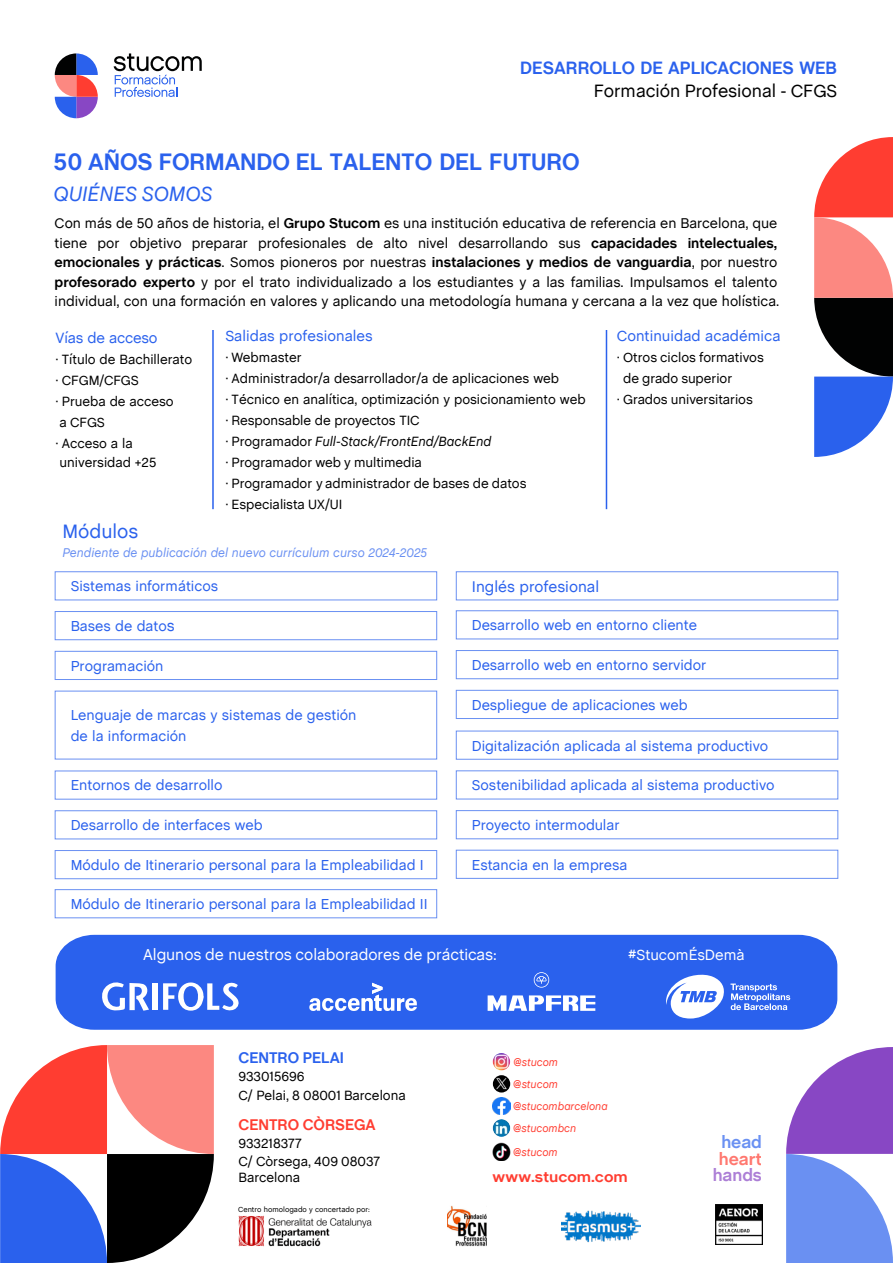
<style>
.page{position:relative;width:893px;height:1263px;background:#fff}
.page>*{position:absolute;margin:0;border:0;box-sizing:border-box;transform-origin:0 0}
.t1{font:700 24px "Chalet";color:#2a61ed}
.t2{font:italic 21px "Chalet";letter-spacing:-.005em;color:#2a61ed}
.t3{font:19.5px "Chalet";color:#2a61ed}
.t4{font:700 18px "Chalet";color:#2a61ed}
.t5{font:18px "Chalet";color:#000}
.t6{font:700 17.4px "Chalet";color:#ff3d31}
.t7{font:700 17.4px "Chalet";color:#8847c4}
.t8{font:700 17.4px "Chalet";color:#2a61ed}
.t9{font:15.9px "Chalet";color:#fff}
.t10{font:15.6px "Chalet";color:#2a61ed}
.t11{font:700 15.6px "Chalet";color:#ff3d31}
.t12{font:700 15.6px "Chalet";color:#2a61ed}
.t13{font:15px "Chalet";color:#2a61ed}
.t14{font:700 15px "Chalet";color:#ff3d31;scale:1.08 1}
.t15{font:15px "Chalet";color:#fff}
.t16{font:14.55px/21px "Chalet";color:#2a61ed}
.t17{font:14.25px/19.5px "Chalet";color:#000}
.t18{font:13.5px/21px "Chalet";color:#000}
.t19{font:italic 12.75px "Chalet";color:#6a90f2}
.t20{font:italic 11.1px/22.4px "Chalet";color:#ff3d31}
.t21{font:7.5px "Chalet";color:#000}
.s1{font-weight:700}
.s2{font-style:italic}
.s3{font-size:15.6px}
</style>
<div class="page">
<svg style="left:814px;top:137px;width:79px;height:320px"></svg>
<hr style="left:212px;top:330px;width:2px;height:179px;background:#2a61ed">
<hr style="left:606px;top:330px;width:1px;height:179px;background:#2a61ed">
<svg style="left:55px;top:53px;width:43px;height:65px"></svg>
<svg style="left:114px;top:53px;width:88px;height:44px"></svg>
<svg style="left:786px;top:1047px;width:107px;height:216px"></svg>
<svg style="left:0;top:1045px;width:214px;height:218px"></svg>
<img style="left:447px;top:1206px;width:40px;height:41px">
<img style="left:715px;top:1205px;width:47px;height:39px">
<img style="left:561px;top:1210px;width:79px;height:33px">
<img style="left:238px;top:1215px;width:134px;height:31px">
<img style="left:493px;top:1075px;width:17px;height:17px;border-radius:9px">
<img style="left:493px;top:1053px;width:17px;height:17px;border-radius:9px">
<img style="left:492px;top:1097px;width:18px;height:17px">
<img style="left:493px;top:1119px;width:17px;height:18px;border-radius:9px">
<img style="left:493px;top:1143px;width:17px;height:18px">
<div style="left:56px;top:935px;width:781px;height:95px;background:#2a61ed"></div>
<svg style="left:101px;top:981px;width:48px;height:30px"></svg>
<svg style="left:163px;top:982px;width:77px;height:29px"></svg>
<div style="left:152px;top:983px;width:5px;height:27px;background:#fff"></div>
<svg style="left:488px;top:995px;width:107px;height:16px"></svg>
<svg style="left:534px;top:972px;width:15px;height:16px"></svg>
<svg style="left:663px;top:973px;width:127px;height:45px"></svg>
<svg style="left:309px;top:983px;width:108px;height:28px"></svg>
<div style="left:55px;top:571px;width:382px;height:29px;border:1px solid #6a90f2"></div>
<div style="left:55px;top:611px;width:382px;height:29px;border:1px solid #6a90f2"></div>
<div style="left:55px;top:651px;width:382px;height:29px;border:1px solid #6a90f2"></div>
<div style="left:55px;top:691px;width:382px;height:68px;border:1px solid #6a90f2"></div>
<div style="left:55px;top:810px;width:382px;height:29px;border:1px solid #6a90f2"></div>
<div style="left:55px;top:850px;width:382px;height:29px;border:1px solid #6a90f2"></div>
<div style="left:55px;top:889px;width:382px;height:29px;border:1px solid #6a90f2"></div>
<div style="left:456px;top:571px;width:382px;height:29px;border:1px solid #6a90f2"></div>
<div style="left:456px;top:610px;width:382px;height:29px;border:1px solid #6a90f2"></div>
<div style="left:456px;top:650px;width:382px;height:29px;border:1px solid #6a90f2"></div>
<div style="left:456px;top:690px;width:382px;height:29px;border:1px solid #6a90f2"></div>
<div style="left:456px;top:731px;width:382px;height:29px;border:1px solid #6a90f2"></div>
<div style="left:456px;top:770px;width:382px;height:29px;border:1px solid #6a90f2"></div>
<div style="left:456px;top:810px;width:382px;height:29px;border:1px solid #6a90f2"></div>
<div style="left:456px;top:850px;width:382px;height:29px;border:1px solid #6a90f2"></div>
<h3 class="t4" style="left:520px;top:58px;width:318px">DESARROLLO DE APLICACIONES WEB</h3>
<h3 class="t5" style="left:594px;top:76px;width:245px">Formación Profesional - CFGS</h3>
<h1 class="t1" style="left:54px;top:147px;width:528px">50 AÑOS FORMANDO EL TALENTO DEL FUTURO</h1>
<h2 class="t2" style="left:54px;top:182px;width:160px">QUIÉNES SOMOS</h2>
<p class="t17" style="left:55px;top:212px;width:726px">Con más de 50 años de historia, el <span class="s1">Grupo Stucom</span> es una institución educativa de referencia en Barcelona, que tiene por objetivo preparar profesionales de alto nivel desarrollando sus <span class="s1">capacidades intelectuales, emocionales y prácticas</span>. Somos pioneros por nuestras <span class="s1">instalaciones y medios de vanguardia</span>, por nuestro <span class="s1">profesorado experto</span> y por el trato individualizado a los estudiantes y a las familias. Impulsamos el talento individual, con una formación en valores y aplicando una metodología humana y cercana a la vez que holística.</p>
<p class="t13" style="left:56px;top:325px;width:103px">Vías de acceso</p>
<p class="t18" style="left:56px;top:347px;width:138px">· Título de Bachillerato · CFGM/CFGS<br>· Prueba de acceso</p>
<p class="t18" style="left:56px;top:432px;width:102px;line-height:19.5px">· Acceso a la universidad +25</p>
<p class="t13" style="left:225px;top:324px;width:149px">Salidas profesionales</p>
<p class="t18" style="left:225px;top:346px;width:362px">· Webmaster<br>· Administrador/a desarrollador/a de aplicaciones web<br>· Técnico en analítica, optimización y posicionamiento web · Responsable de proyectos TIC<br>· Programador <span class="s2">Full-Stack/FrontEnd/BackEnd<br></span>· Programador web y multimedia<br>· Programador y administrador de bases de datos<br>· Especialista UX/UI</p>
<p class="t13" style="left:617px;top:324px;width:165px">Continuidad académica</p>
<p class="t18" style="left:617px;top:346px;width:149px">· Otros ciclos formativos</p>
<p class="t18" style="left:623px;top:367px;width:111px">de grado superior</p>
<p class="t18" style="left:617px;top:388px;width:138px">· Grados universitarios</p>
<p class="t18" style="left:60px;top:410px;width:47px">a CFGS</p>
<h3 class="t3" style="left:62px;top:516px;width:77px">Módulos</h3>
<p class="t19" style="left:62px;top:545px;width:366px">Pendiente de publicación del nuevo currículum curso 2024-2025</p>
<p class="t16" style="left:71px;top:574px;width:149px">Sistemas informáticos</p>
<p class="t16" style="left:71px;top:615px;width:106px">Bases de dato<span class="s3">s</span></p>
<p class="t16" style="left:71px;top:654px;width:94px">Programación</p>
<p class="t16" style="left:71px;top:703px;width:287px">Lenguaje de marcas y sistemas de gestión de la información</p>
<p class="t16" style="left:71px;top:774px;width:153px">Entornos de desarrollo</p>
<p class="t16" style="left:71px;top:813px;width:193px">Desarrollo de interfaces web</p>
<p class="t16" style="left:71px;top:853px;width:355px">Módulo de Itinerario personal para la Empleabilidad I</p>
<p class="t16" style="left:71px;top:892px;width:358px">Módulo de Itinerario personal para la Empleabilidad II</p>
<p class="t10" style="left:472px;top:574px;width:129px">Inglés profesional</p>
<p class="t16" style="left:472px;top:613px;width:227px">Desarrollo web en entorno cliente</p>
<p class="t16" style="left:472px;top:653px;width:236px">Desarrollo web en entorno servidor</p>
<p class="t16" style="left:472px;top:693px;width:217px">Despliegue de aplicaciones web</p>
<p class="t16" style="left:472px;top:734px;width:298px">Digitalización aplicada al sistema productivo</p>
<p class="t16" style="left:472px;top:774px;width:304px">Sostenibilidad aplicada al sistema productivo</p>
<p class="t16" style="left:472px;top:813px;width:149px">Proyecto intermodular</p>
<p class="t16" style="left:472px;top:853px;width:157px">Estancia en la empresa</p>
<p class="t9" style="left:143px;top:942px;width:355px">Algunos de nuestros colaboradores de prácticas:</p>
<p class="t15" style="left:628px;top:943px;width:118px">#StucomÉsDemà</p>
<p class="t12" style="left:238px;top:1048px;width:107px">CENTRO PELAI</p>
<p class="t18" style="left:238px;top:1066px;width:169px;line-height:18.3px">933015696<br>C/ Pelai, 8 08001 Barcelona</p>
<p class="t11" style="left:238px;top:1115px;width:139px">CENTRO CÒRSEGA</p>
<p class="t18" style="left:238px;top:1133px;width:143px;line-height:18px">933218377<br>C/ Còrsega, 409 08037</p>
<p class="t18" style="left:238px;top:1166px;width:63px">Barcelona</p>
<p class="t21" style="left:238px;top:1203px;width:133px">Centro homologado y concertado por:</p>
<p class="t20" style="left:513px;top:1051px;width:46px">@stucom</p>
<p class="t20" style="left:513px;top:1095px;width:96px">@stucombarcelona @stucombcn</p>
<p class="t20" style="left:513px;top:1141px;width:46px">@stucom</p>
<p class="t20" style="left:513px;top:1073px;width:46px">@stucom</p>
<p class="t14" style="left:493px;top:1167px;width:127px">www.stucom.com</p>
<p class="t8" style="left:721px;top:1132px;width:42px">head</p>
<p class="t6" style="left:719px;top:1148px;width:45px">heart</p>
<p class="t7" style="left:713px;top:1165px;width:51px">hands</p>
</div>
